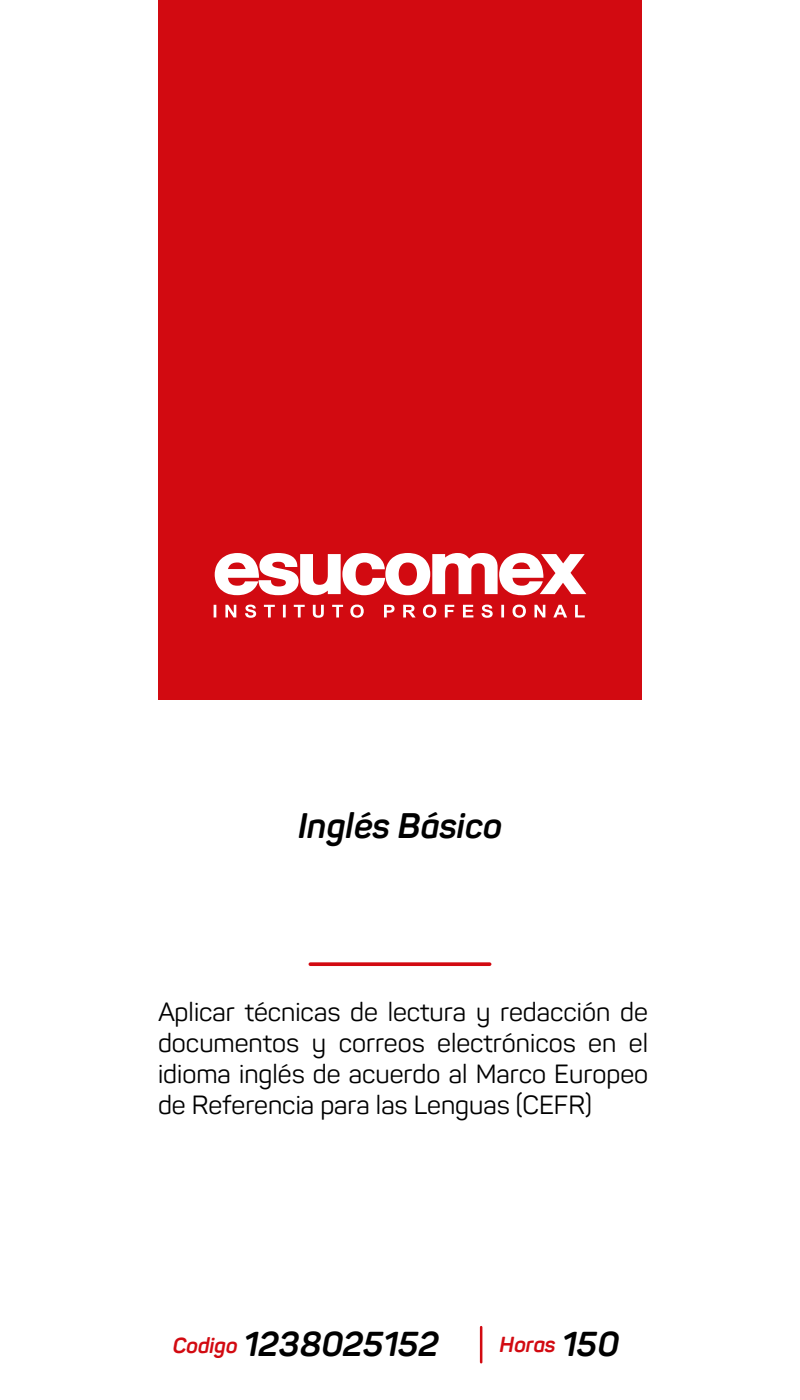
<style>
.page{position:relative;width:800px;height:1400px;background:#fff}
.page>*{position:absolute;margin:0;border:0;box-sizing:border-box;transform-origin:0 0}
.t1{font:italic 700 35px "Panton";color:#000}
.t2{font:italic 700 34.1px "Panton";color:#000}
.t3{font:26px/31.2px "Panton";color:#000;text-align:justify}
.t4{font:italic 700 21.5px "Panton";color:#d20a11}
.s1{font-size:21.5px;color:#d20a11}
.s2{font-size:34.1px;color:#000}
</style>
<div class="page">
<div style="left:158px;top:0;width:484px;height:700px;background:#d20a11"></div>
<svg style="left:214px;top:553px;width:372px;height:65px"></svg>
<svg style="left:310px;top:962px;width:180px;height:4px"></svg>
<hr style="left:480px;top:1327px;width:2px;height:35px;background:#d20a11">
<h1 class="t1" style="left:298px;top:804px;width:205px">Inglés Básico</h1>
<p class="t3" style="left:158px;top:996px;width:492px">Aplicar técnicas de lectura y redacción de documentos y correos electrónicos en el idioma inglés de acuerdo al Marco Europeo de Referencia para las Lenguas (CEFR)</p>
<h2 class="t2" style="left:172px;top:1322px;width:268px"><span class="s1">Codigo</span> 1238025152</h2>
<p class="t4" style="left:500px;top:1331px;width:121px">Horas <span class="s2">150</span></p>
</div>
